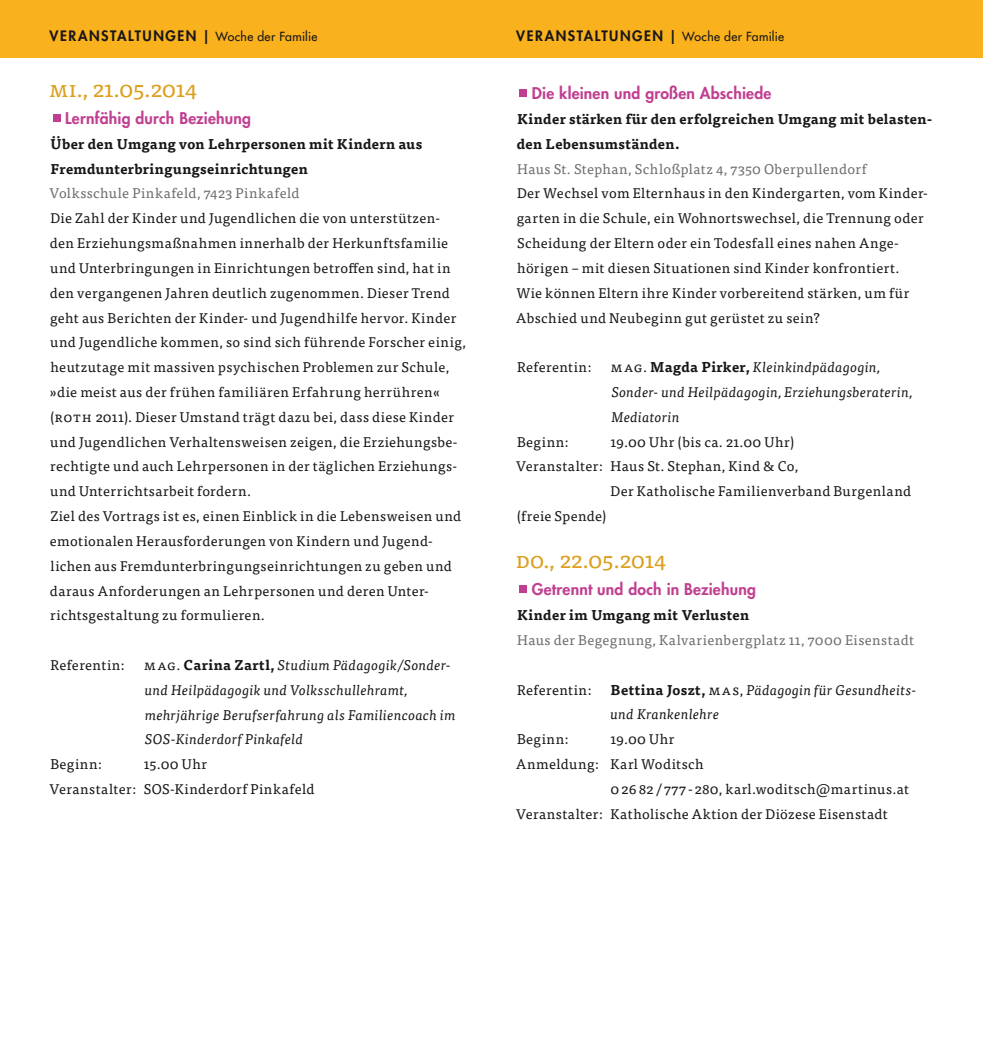
<style>
.page{position:relative;width:983px;height:1042px;background:#fff}
.page>*{position:absolute;margin:0;border:0;box-sizing:border-box;transform-origin:0 0}
.t1{font:22.75px "Tisa Pro";color:#dc9e1c}
.t2{font:800 15.75px "Futura";letter-spacing:.015em;color:#c13f90}
.t3{font:14px/24.8px "Tisa Pro";letter-spacing:.035em;color:#181716}
.t4{font:italic 14px/24.8px "Tisa Pro";letter-spacing:.02em;color:#181716}
.t5{font:700 14px/24.8px "Tisa Pro";letter-spacing:.025em;color:#181716}
.t6{font:14px "Tisa Pro";letter-spacing:.03em;color:#6e6e6e}
.t7{font:800 14px "Futura";letter-spacing:.105em;color:#181716}
.t8{font:14px "Tisa Pro";letter-spacing:.015em;color:#181716}
.s1{font-weight:400;font-size:12.25px}
.s2{font-style:normal}
.s3{font-weight:700;font-style:normal}
</style>
<div class="page">
<div style="left:0;top:0;width:982px;height:58px;background:#f9b11e"></div>
<div style="left:53px;top:114px;width:7px;height:8px;background:#c13f90"></div>
<div style="left:519px;top:89px;width:7px;height:8px;background:#c13f90"></div>
<div style="left:519px;top:585px;width:7px;height:8px;background:#c13f90"></div>
<p class="t7" style="left:50px;top:27px;width:269px">VERANSTALTUNGEN | <span class="s1">Woche der Familie</span></p>
<p class="t7" style="left:516px;top:27px;width:269px">VERANSTALTUNGEN | <span class="s1">Woche der Familie</span></p>
<h1 class="t1" style="left:49px;top:72px;width:150px">mi., 21.05.2014</h1>
<p class="t2" style="left:65px;top:108px;width:187px">Lernfähig durch Beziehung</p>
<p class="t5" style="left:50px;top:131px;width:373px">Über den Umgang von Lehrpersonen mit Kindern aus<br>Fremdunterbringungseinrichtungen</p>
<p class="t6" style="left:50px;top:183px;width:251px">Volksschule Pinkafeld, 7423 Pinkafeld</p>
<p class="t3" style="left:49px;top:205px;width:418px">Die Zahl der Kinder und Jugendlichen die von unterstützen&shy;den Erziehungsmaßnahmen innerhalb der Herkunftsfamilie und Unterbringungen in Einrichtungen betroffen sind, hat in den vergangenen Jahren deutlich zugenommen. Dieser Trend geht aus Berichten der Kinder- und Jugendhilfe hervor. Kinder und Jugendliche kommen, so sind sich führende Forscher einig, heutzutage mit massiven psychischen Problemen zur Schule, »die meist aus der frühen familiären Erfahrung herrühren« (roth 2011). Dieser Umstand trägt dazu bei, dass diese Kinder und Jugendlichen Verhaltensweisen zeigen, die Erziehungsbe&shy;rechtigte und auch Lehrpersonen in der täglichen Erziehungs&shy;und Unterrichtsarbeit fordern.<br>Ziel des Vortrags ist es, einen Einblick in die Lebensweisen und emotionalen Herausforderungen von Kindern und Jugend&shy;lichen aus Fremdunterbringungseinrichtungen zu geben und daraus Anforderungen an Lehrpersonen und deren Unter&shy;richtsgestaltung zu formulieren.</p>
<p class="t3" style="left:50px;top:652px;width:76px">Referentin:</p>
<p class="t4" style="left:144px;top:652px;width:313px"><span class="s2">mag.</span> <span class="s3">Carina Zartl,</span> Studium Pädagogik/Sonder&shy;und Heilpädagogik und Volksschullehramt, mehrjährige Berufserfahrung als Familiencoach im SOS-Kinderdorf Pinkafeld</p>
<p class="t3" style="left:50px;top:751px;width:53px">Beginn:</p>
<p class="t3" style="left:50px;top:751px;width:266px;text-indent:94px">15.00 Uhr<br>Veranstalter: SOS-Kinderdorf Pinkafeld</p>
<p class="t2" style="left:531px;top:83px;width:241px">Die kleinen und großen Abschiede</p>
<p class="t5" style="left:516px;top:106px;width:417px">Kinder stärken für den erfolgreichen Umgang mit belasten&shy;den Lebensumständen.</p>
<p class="t6" style="left:517px;top:158px;width:352px">Haus St. Stephan, Schloßplatz 4, 7350 Oberpullendorf</p>
<p class="t3" style="left:516px;top:180px;width:413px">Der Wechsel vom Elternhaus in den Kindergarten, vom Kinder&shy;garten in die Schule, ein Wohnortswechsel, die Trennung oder Scheidung der Eltern oder ein Todesfall eines nahen Ange&shy;hörigen – mit diesen Situationen sind Kinder konfrontiert.<br>Wie können Eltern ihre Kinder vorbereitend stärken, um für Abschied und Neubeginn gut gerüstet zu sein?</p>
<p class="t3" style="left:517px;top:354px;width:76px">Referentin:</p>
<p class="t4" style="left:610px;top:354px;width:303px"><span class="s2">mag.</span> <span class="s3">Magda Pirker,</span> Kleinkindpädagogin,<br>Sonder- und Heilpädagogin, Erziehungsberaterin,<br>Mediatorin</p>
<p class="t3" style="left:517px;top:428px;width:53px">Beginn:</p>
<p class="t3" style="left:610px;top:428px;width:185px">19.00 Uhr (bis ca. 21.00 Uhr)</p>
<p class="t8" style="left:516px;top:456px;width:283px">Veranstalter: Haus St. Stephan, Kind &amp; Co,</p>
<p class="t3" style="left:610px;top:478px;width:302px">Der Katholische Familienverband Burgenland</p>
<p class="t3" style="left:516px;top:503px;width:91px">(freie Spende)</p>
<h1 class="t1" style="left:515px;top:543px;width:152px">do., 22.05.2014</h1>
<p class="t2" style="left:531px;top:579px;width:225px">Getrennt und doch in Beziehung</p>
<p class="t5" style="left:517px;top:602px;width:234px">Kinder im Umgang mit Verlusten</p>
<p class="t6" style="left:517px;top:630px;width:398px">Haus der Begegnung, Kalvarienbergplatz 11, 7000 Eisenstadt</p>
<p class="t3" style="left:517px;top:676px;width:76px">Referentin:</p>
<p class="t4" style="left:610px;top:676px;width:307px"><span class="s3">Bettina Joszt,</span> <span class="s2">mas,</span> Pädagogin für Gesundheits&shy;und Krankenlehre</p>
<p class="t3" style="left:517px;top:726px;width:53px">Beginn:</p>
<p class="t3" style="left:610px;top:726px;width:65px">19.00 Uhr</p>
<p class="t3" style="left:516px;top:751px;width:189px">Anmeldung: Karl Woditsch</p>
<p class="t3" style="left:610px;top:776px;width:300px">0 26 82/ 777-280, karl.woditsch@martinus.at</p>
<p class="t3" style="left:516px;top:800px;width:373px">Veranstalter: Katholische Aktion der Diözese Eisenstadt</p>
</div>
